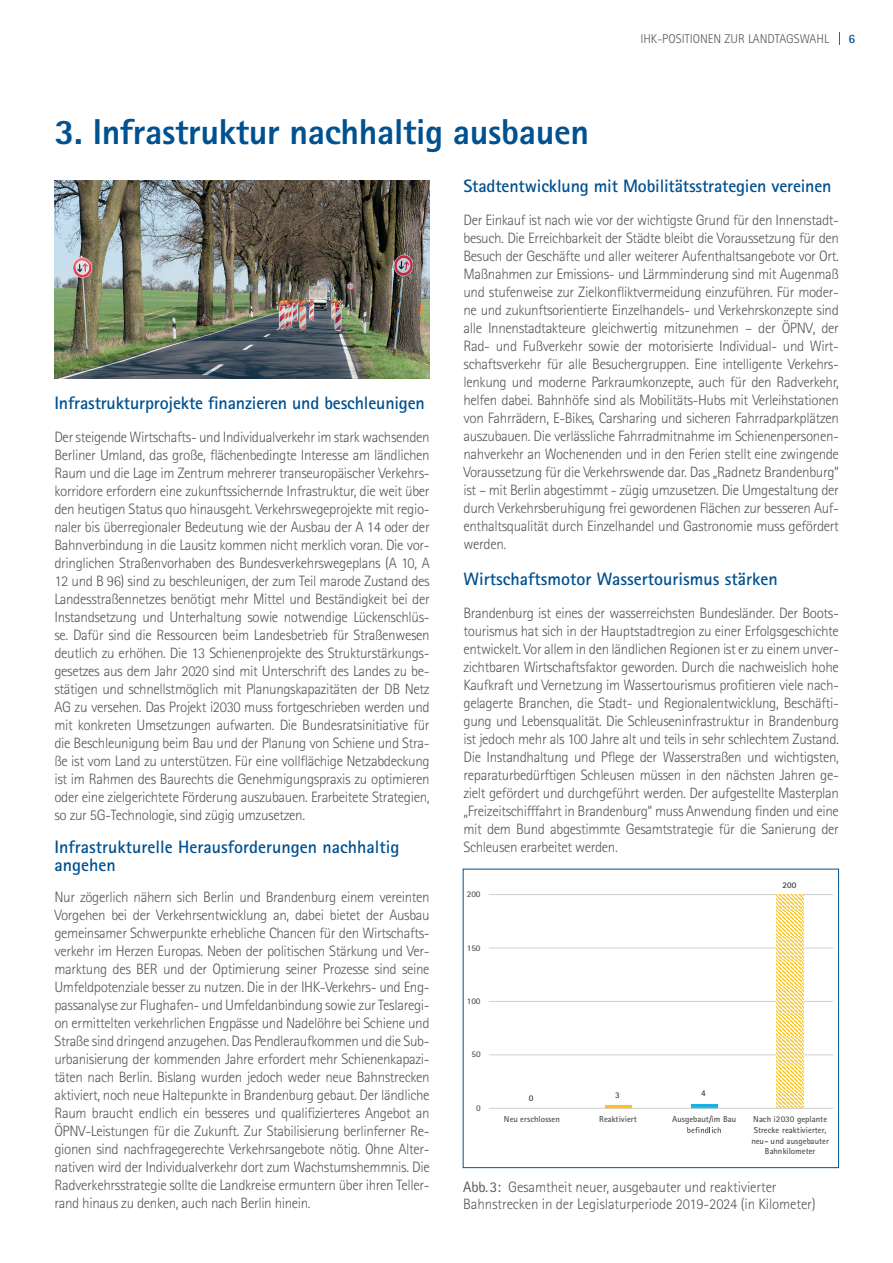
<style>
.page{position:relative;width:893px;height:1263px;background:#fff}
.page>*{position:absolute;margin:0;border:0;box-sizing:border-box;transform-origin:0 0}
.t1{font:800 36px "Rotis Sans Serif Std";letter-spacing:-.01em;color:#005190}
.t2{font:700 18px/18px "Rotis Sans Serif Std";letter-spacing:-.01em;color:#005190}
.t3{font:300 15px/18px "Rotis Sans Serif Std";letter-spacing:-.025em;color:#57585a;text-align:justify}
.t4{font:300 12.75px "Rotis Sans Serif Std";color:#57585a}
.t5{font:700 12.75px "Rotis Sans Serif Std";color:#005190}
.t6{font:700 8.7px/10.8px "Rotis Sans Serif Std";color:#515455;text-align:center}
.t7{font:700 8.7px "Rotis Sans Serif Std";color:#36393c}
.s1{font-weight:400}
</style>
<div class="page">
<svg style="left:839px;top:32px;width:1px;height:13px"></svg>
<img style="left:55px;top:181px;width:375px;height:197px">
<hr style="left:489px;top:894px;width:344px;height:1px;background:#cfd1d0">
<hr style="left:489px;top:948px;width:344px;height:1px;background:#cfd1d0">
<hr style="left:489px;top:1001px;width:344px;height:1px;background:#cfd1d0">
<hr style="left:489px;top:1054px;width:344px;height:1px;background:#cfd1d0">
<hr style="left:605px;top:1105px;width:27px;height:3px;background:#fdbe26">
<svg style="left:691px;top:1104px;width:26px;height:4px"></svg>
<svg style="left:777px;top:894px;width:27px;height:214px"></svg>
<hr style="left:489px;top:1108px;width:344px;height:1px;background:#cfd1d0">
<svg style="left:687px;top:1127px;width:34px;height:6px"></svg>
<div style="left:463px;top:869px;width:376px;height:299px;border:1px solid #005190"></div>
<h1 class="t1" style="left:54px;top:109px;width:536px">3. Infrastruktur nachhaltig ausbauen</h1>
<p class="t4" style="left:640px;top:31px;width:190px">IHK-POSITIONEN ZUR LANDTAGSWAHL</p>
<p class="t5" style="left:848px;top:31px;width:8px">6</p>
<p class="t2" style="left:54px;top:393px;width:372px">Infrastrukturprojekte finanzieren und beschleunigen</p>
<p class="t3" style="left:54px;top:428px;width:377px">Der steigende Wirtschafts- und Individualverkehr im stark wachsenden Berliner Umland, das große, flächenbedingte Interesse am ländlichen Raum und die Lage im Zentrum mehrerer transeuropäischer Verkehrs&shy;korridore erfordern eine zukunftssichernde Infrastruktur, die weit über den heutigen Status quo hinausgeht. Verkehrswegeprojekte mit regio&shy;naler bis überregionaler Bedeutung wie der Ausbau der A 14 oder der Bahnverbindung in die Lausitz kommen nicht merklich voran. Die vor&shy;dringlichen Straßenvorhaben des Bundesverkehrswegeplans (A 10, A 12 und B 96) sind zu beschleunigen, der zum Teil marode Zustand des Landesstraßennetzes benötigt mehr Mittel und Beständigkeit bei der Instandsetzung und Unterhaltung sowie notwendige Lückenschlüs&shy;se. Dafür sind die Ressourcen beim Landesbetrieb für Straßenwesen deutlich zu erhöhen. Die 13 Schienenprojekte des Strukturstärkungs&shy;gesetzes aus dem Jahr 2020 sind mit Unterschrift des Landes zu be&shy;stätigen und schnellstmöglich mit Planungskapazitäten der DB Netz AG zu versehen. Das Projekt i2030 muss fortgeschrieben werden und mit konkreten Umsetzungen aufwarten. Die Bundesratsinitiative für die Beschleunigung beim Bau und der Planung von Schiene und Stra&shy;ße ist vom Land zu unterstützen. Für eine vollflächige Netzabdeckung ist im Rahmen des Baurechts die Genehmigungspraxis zu optimieren oder eine zielgerichtete Förderung auszubauen. Erarbeitete Strategien, so zur 5G-Technologie, sind zügig umzusetzen.</p>
<p class="t2" style="left:54px;top:837px;width:346px">Infrastrukturelle Herausforderungen nachhaltig angehen</p>
<p class="t3" style="left:54px;top:888px;width:377px">Nur zögerlich nähern sich Berlin und Brandenburg einem vereinten Vorgehen bei der Verkehrsentwicklung an, dabei bietet der Ausbau gemeinsamer Schwerpunkte erhebliche Chancen für den Wirtschafts&shy;verkehr im Herzen Europas. Neben der politischen Stärkung und Ver&shy;marktung des BER und der Optimierung seiner Prozesse sind seine Umfeldpotenziale besser zu nutzen. Die in der IHK-Verkehrs- und Eng&shy;passanalyse zur Flughafen- und Umfeldanbindung sowie zur Teslaregi&shy;on ermittelten verkehrlichen Engpässe und Nadelöhre bei Schiene und Straße sind dringend anzugehen. Das Pendleraufkommen und die Sub&shy;urbanisierung der kommenden Jahre erfordert mehr Schienenkapazi&shy;täten nach Berlin. Bislang wurden jedoch weder neue Bahnstrecken aktiviert, noch neue Haltepunkte in Brandenburg gebaut. Der ländliche Raum braucht endlich ein besseres und qualifizierteres Angebot an ÖPNV-Leistungen für die Zukunft. Zur Stabilisierung berlinferner Re&shy;gionen sind nachfragegerechte Verkehrsangebote nötig. Ohne Alter&shy;nativen wird der Individualverkehr dort zum Wachstumshemmnis. Die Radverkehrsstrategie sollte die Landkreise ermuntern über ihren Teller&shy;rand hinaus zu denken, auch nach Berlin hinein.</p>
<p class="t2" style="left:463px;top:177px;width:370px">Stadtentwicklung mit Mobilitätsstrategien vereinen</p>
<p class="t3" style="left:463px;top:211px;width:377px">Der Einkauf ist nach wie vor der wichtigste Grund für den Innenstadt&shy;besuch. Die Erreichbarkeit der Städte bleibt die Voraussetzung für den Besuch der Geschäfte und aller weiterer Aufenthaltsangebote vor Ort.<br>Maßnahmen zur Emissions- und Lärmminderung sind mit Augenmaß und stufenweise zur Zielkonfliktvermeidung einzuführen. Für moder&shy;ne und zukunftsorientierte Einzelhandels- und Verkehrskonzepte sind alle Innenstadtakteure gleichwertig mitzunehmen – der ÖPNV, der Rad- und Fußverkehr sowie der motorisierte Individual- und Wirt&shy;schaftsverkehr für alle Besuchergruppen. Eine intelligente Verkehrs&shy;lenkung und moderne Parkraumkonzepte, auch für den Radverkehr, helfen dabei. Bahnhöfe sind als Mobilitäts-Hubs mit Verleihstationen von Fahrrädern, E-Bikes, Carsharing und sicheren Fahrradparkplätzen auszubauen. Die verlässliche Fahrradmitnahme im Schienenpersonen&shy;nahverkehr an Wochenenden und in den Ferien stellt eine zwingende Voraussetzung für die Verkehrswende dar. Das „Radnetz Brandenburg“ ist – mit Berlin abgestimmt - zügig umzusetzen. Die Umgestaltung der durch Verkehrsberuhigung frei gewordenen Flächen zur besseren Auf&shy;enthaltsqualität durch Einzelhandel und Gastronomie muss gefördert werden.</p>
<p class="t2" style="left:463px;top:570px;width:316px">Wirtschaftsmotor Wassertourismus stärken</p>
<p class="t3" style="left:463px;top:604px;width:377px">Brandenburg ist eines der wasserreichsten Bundesländer. Der Boots&shy;tourismus hat sich in der Hauptstadtregion zu einer Erfolgsgeschichte entwickelt. Vor allem in den ländlichen Regionen ist er zu einem unver&shy;zichtbaren Wirtschaftsfaktor geworden. Durch die nachweislich hohe Kaufkraft und Vernetzung im Wassertourismus profitieren viele nach&shy;gelagerte Branchen, die Stadt- und Regionalentwicklung, Beschäfti&shy;gung und Lebensqualität. Die Schleuseninfrastruktur in Brandenburg ist jedoch mehr als 100 Jahre alt und teils in sehr schlechtem Zustand.<br>Die Instandhaltung und Pflege der Wasserstraßen und wichtigsten, reparaturbedürftigen Schleusen müssen in den nächsten Jahren ge&shy;zielt gefördert und durchgeführt werden. Der aufgestellte Masterplan „Freizeitschifffahrt in Brandenburg“ muss Anwendung finden und eine mit dem Bund abgestimmte Gesamtstrategie für die Sanierung der Schleusen erarbeitet werden.</p>
<p class="t6" style="left:467px;top:889px;width:15px">200</p>
<p class="t6" style="left:467px;top:942px;width:15px">150</p>
<p class="t6" style="left:467px;top:996px;width:15px">100</p>
<p class="t6" style="left:471px;top:1049px;width:11px">50</p>
<p class="t6" style="left:476px;top:1102px;width:6px">0</p>
<p class="t7" style="left:529px;top:1092px;width:6px">0</p>
<p class="t7" style="left:782px;top:880px;width:15px">200</p>
<p class="t7" style="left:615px;top:1089px;width:6px">3</p>
<p class="t7" style="left:701px;top:1088px;width:6px">4</p>
<p class="t6" style="left:504px;top:1114px;width:57px">Neu erschlossen</p>
<p class="t6" style="left:599px;top:1114px;width:39px">Reaktiviert</p>
<p class="t6" style="left:672px;top:1114px;width:66px">Ausgebaut/im Bau</p>
<p class="t6" style="left:751px;top:1114px;width:79px">Nach i2030 geplante<br>Strecke reaktivierter, neu- und ausgebauter<br>Bahnkilometer</p>
<p class="t3" style="left:463px;top:1179px;width:354px;line-height:16.5px"><span class="s1">Abb.3:</span> Gesamtheit neuer, ausgebauter und reaktivierter<br>Bahnstrecken in der Legislaturperiode 2019-2024 (in Kilometer)</p>
</div>
